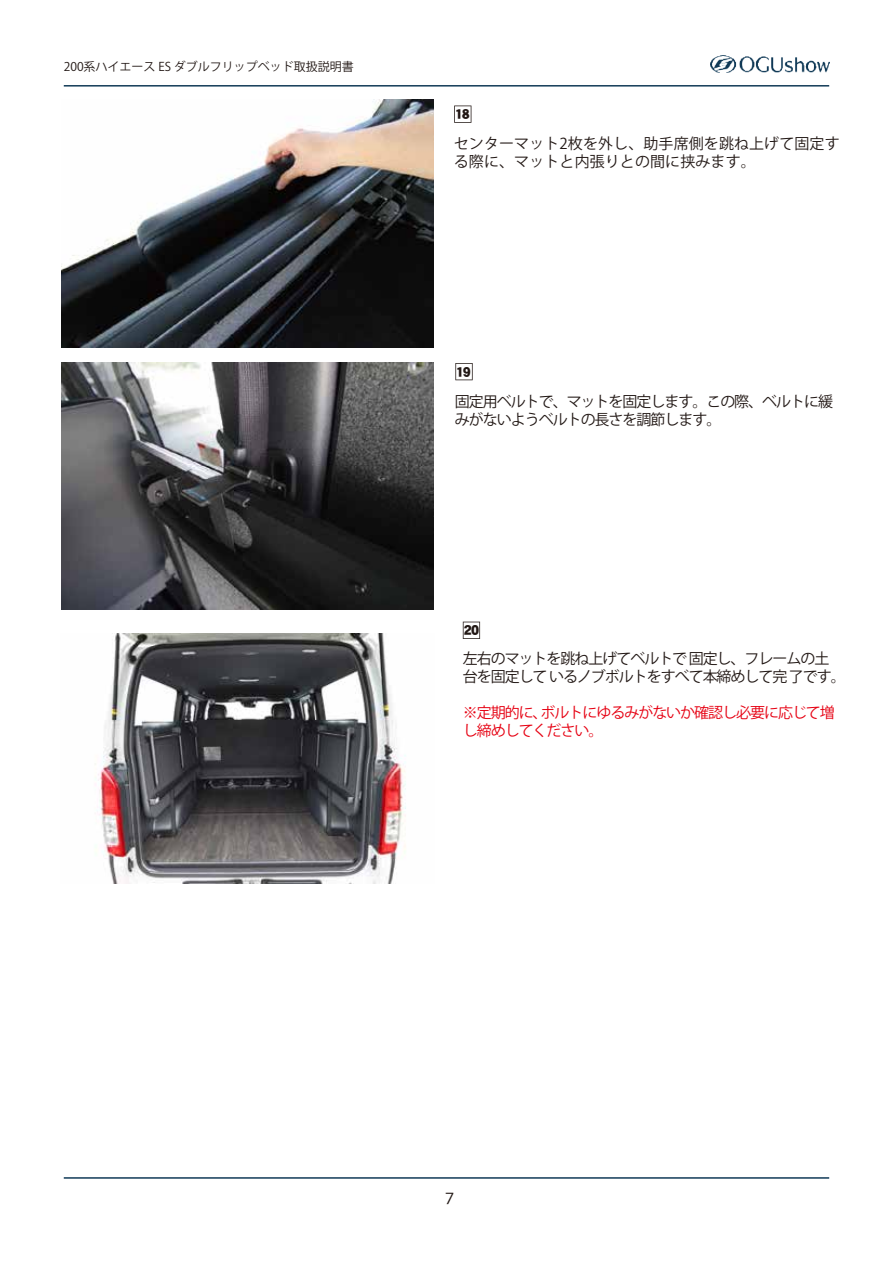
<style>
.page{position:relative;width:893px;height:1263px;background:#fff}
.page>*{position:absolute;margin:0;border:0;box-sizing:border-box;transform-origin:0 0}
.t1{font:15px/18px "Gothic MB101 Pr 6 N Regular 83 pv RKSJ H";letter-spacing:-.07em;color:#221815}
.t2{font:15px/18px "Gothic MB101 Pr 6 N Regular 83 pv RKSJ H";letter-spacing:.005em;color:#221815}
.t3{font:15px/18px "Gothic MB101 Pr 6 N Regular 83 pv RKSJ H";letter-spacing:-.07em;color:#e60012}
.t4{font:15px "DF Gothic Std W10";color:#221815}
.t5{font:15px "Futo Go B101 Pr 6 N Bold 83 pv RKSJ H";color:#221815}
.t6{font:12px "Gothic MB101 Pr 6 N Regular 83 pv RKSJ H";color:#221815}
</style>
<div class="page">
<img style="left:711px;top:55px;width:118px;height:17px">
<hr style="left:64px;top:1177px;width:765px;height:2px;background:#113a57">
<hr style="left:64px;top:85px;width:765px;height:2px;background:#113a57">
<svg style="left:454px;top:106px;width:17px;height:17px"></svg>
<svg style="left:455px;top:363px;width:18px;height:17px"></svg>
<svg style="left:463px;top:622px;width:17px;height:17px"></svg>
<img style="left:61px;top:100px;width:372px;height:248px">
<img style="left:61px;top:362px;width:373px;height:247px">
<img style="left:95px;top:634px;width:311px;height:249px">
<p class="t6" style="left:64px;top:60px;width:292px">200系ハイエース ES ダブルフリップベッド取扱説明書</p>
<p class="t4" style="left:455px;top:106px;width:17px">18</p>
<p class="t2" style="left:454px;top:135px;width:387px">センターマット2枚を外し、助手席側を跳ね上げて固定する際に、マットと内張りとの間に挟みます。</p>
<p class="t4" style="left:455px;top:363px;width:17px">19</p>
<p class="t1" style="left:455px;top:393px;width:380px">固定用ベルトで、マットを固定します。この際、ベルトに緩みがないようベルトの長さを調節します。</p>
<p class="t4" style="left:464px;top:622px;width:17px">20</p>
<p class="t1" style="left:463px;top:649px;width:385px">左右のマットを跳ね上げてベルトで 固定し、フレームの土台を固定して いるノブボルトをすべて本締めして完 了です。</p>
<p class="t3" style="left:463px;top:703px;width:374px">※定期的に、ボルトにゆるみがないか確認し必要に応じて増し締めしてください。</p>
<p class="t5" style="left:442px;top:1190px;width:16px">７</p>
</div>
